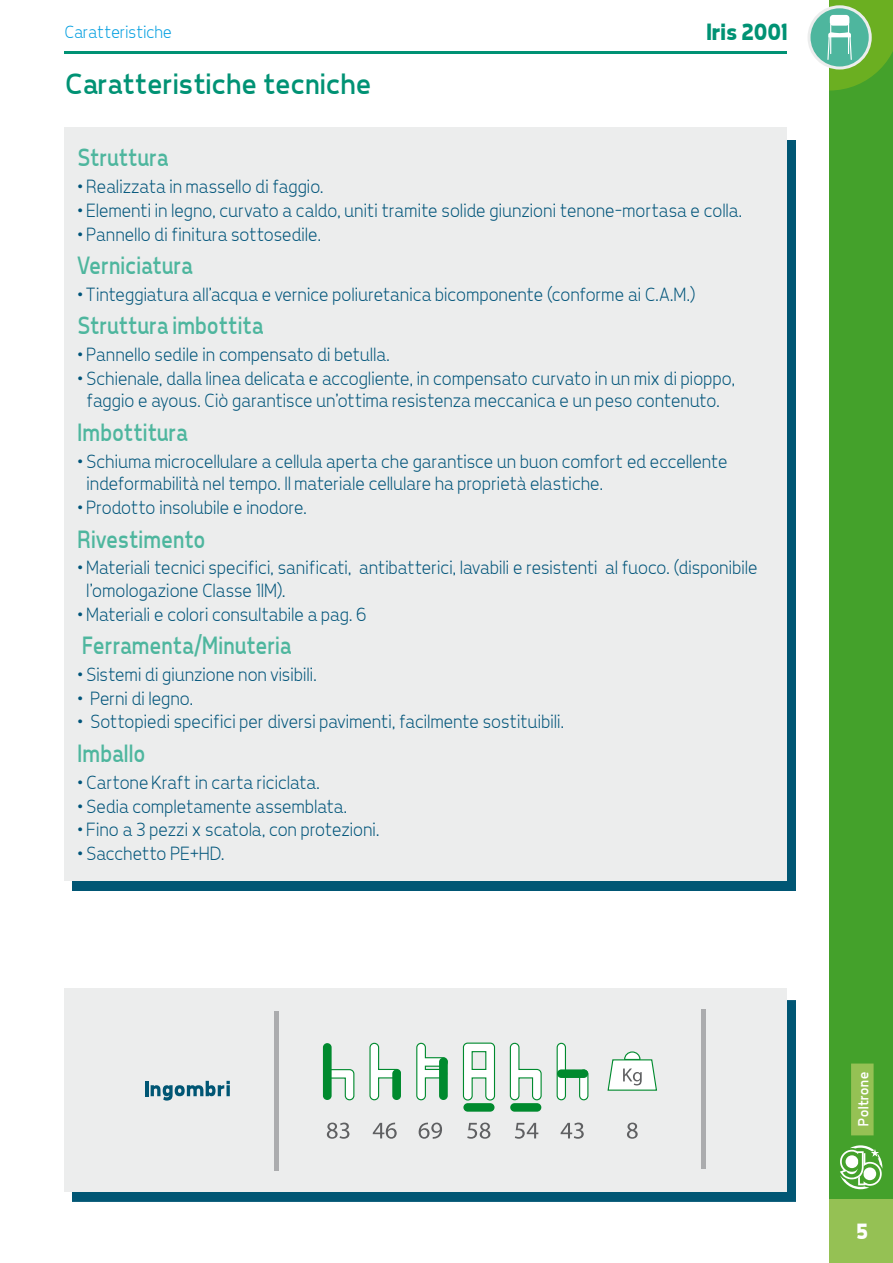
<style>
.page{position:relative;width:893px;height:1263px;background:#fff}
.page>*{position:absolute;margin:0;border:0;box-sizing:border-box;transform-origin:0 0}
.t1{font:30px "Tepeno Sans";color:#009274}
.t2{font:25.5px "Tepeno Sans";color:#4eb69e;scale:.9 1}
.t3{font:25.5px "Tepeno Sans";letter-spacing:.02em;color:#4eb69e;scale:.9 1}
.t4{font:700 24px "Tepeno Sans";letter-spacing:-.02em;color:#009274}
.t5{font:700 22.5px "Tepeno Sans";color:#fff}
.t6{font:300 19.5px/22.5px "Tepeno Sans";color:#00547a}
.t7{font:300 18px "Tepeno Sans";color:#009ee0}
.t8{font:15px "Tepeno Sans";letter-spacing:.015em;color:#fff}
</style>
<div class="page">
<hr style="left:64px;top:51px;width:723px;height:2px;background:#009274">
<div style="left:829px;top:0;width:64px;height:1263px;background:#44a12b"></div>
<div style="left:829px;top:1199px;width:64px;height:64px;background:#95c154"></div>
<svg style="left:840px;top:1145px;width:42px;height:44px"></svg>
<div style="left:72px;top:140px;width:723px;height:750px;background:#005674"></div>
<div style="left:64px;top:128px;width:723px;height:753px;background:#eceded"></div>
<div style="left:72px;top:1000px;width:723px;height:201px;background:#005674"></div>
<div style="left:64px;top:988px;width:723px;height:204px;background:#eceded"></div>
<svg style="left:324px;top:1069px;width:31px;height:32px"></svg>
<div style="left:323px;top:1043px;width:9px;height:57px;background:#008a2e;border-radius:4px"></div>
<div style="left:557px;top:1043px;width:8px;height:57px;background:#fff;border-radius:4px"></div>
<div style="left:557px;top:1043px;width:9px;height:57px;border:1px solid #008a2e;border-radius:4px"></div>
<div style="left:580px;top:1070px;width:8px;height:30px;background:#fff;border-radius:4px"></div>
<div style="left:579px;top:1069px;width:9px;height:31px;border:1px solid #008a2e;border-radius:4px"></div>
<div style="left:557px;top:1069px;width:31px;height:9px;background:#008a2e;border-radius:4px"></div>
<svg style="left:369px;top:1043px;width:32px;height:58px"></svg>
<div style="left:392px;top:1069px;width:9px;height:31px;background:#008a2e;border-radius:4px"></div>
<svg style="left:416px;top:1043px;width:32px;height:58px"></svg>
<div style="left:439px;top:1058px;width:9px;height:42px;background:#008a2e;border-radius:4px"></div>
<svg style="left:509px;top:1043px;width:33px;height:58px"></svg>
<div style="left:510px;top:1103px;width:31px;height:9px;background:#008a2e;border-radius:4px"></div>
<div style="left:463px;top:1103px;width:31px;height:9px;background:#008a2e;border-radius:4px"></div>
<svg style="left:462px;top:1043px;width:34px;height:58px"></svg>
<svg style="left:327px;top:1122px;width:22px;height:17px"></svg>
<svg style="left:373px;top:1122px;width:24px;height:17px"></svg>
<svg style="left:419px;top:1122px;width:23px;height:17px"></svg>
<svg style="left:467px;top:1122px;width:23px;height:17px"></svg>
<svg style="left:515px;top:1123px;width:23px;height:16px"></svg>
<svg style="left:561px;top:1122px;width:23px;height:17px"></svg>
<svg style="left:627px;top:1122px;width:11px;height:17px"></svg>
<svg style="left:607px;top:1051px;width:50px;height:40px"></svg>
<hr style="left:275px;top:1011px;width:4px;height:159px;background:#abacae">
<hr style="left:701px;top:1009px;width:4px;height:159px;background:#abacae">
<hr style="left:145px;top:1081px;width:3px;height:15px;background:#005674">
<svg style="left:151px;top:1081px;width:79px;height:19px"></svg>
<div style="left:809px;top:7px;width:61px;height:61px;background:#4eb69e;border-radius:50%"></div>
<div style="left:807px;top:5px;width:65px;height:65px;border:3px solid #eceded;border-radius:50%"></div>
<div style="left:851px;top:1063px;width:23px;height:72px;background:#95c154"></div>
<svg style="left:827px;top:0;width:66px;height:91px"></svg>
<p class="t7" style="left:64px;top:21px;width:109px">Caratteristiche</p>
<h1 class="t1" style="left:64px;top:66px;width:308px">Caratteristiche tecniche</h1>
<p class="t4" style="left:705px;top:18px;width:83px">Iris 2001</p>
<h2 class="t2" style="left:77px;top:143px;width:102px">Struttura</h2>
<p class="t6" style="left:77px;top:175px;width:248px">• Realizzata in massello di faggio.</p>
<p class="t6" style="left:77px;top:198px;width:666px">• Elementi in legno, curvato a caldo, uniti tramite solide giunzioni tenone-mortasa e colla.</p>
<p class="t6" style="left:77px;top:222px;width:245px">• Pannello di finitura sottosedile.</p>
<h2 class="t2" style="left:77px;top:250px;width:129px">Verniciatura</h2>
<p class="t6" style="left:77px;top:282px;width:620px">• Tinteggiatura all’acqua e vernice poliuretanica bicomponente (conforme ai C.A.M.)</p>
<h2 class="t2" style="left:77px;top:311px;width:207px">Struttura imbottita</h2>
<p class="t6" style="left:77px;top:343px;width:314px">• Pannello sedile in compensato di betulla.</p>
<p class="t6" style="left:77px;top:366px;width:659px;text-align:center">• Schienale, dalla linea delicata e accogliente, in compensato curvato in un mix di pioppo, faggio e ayous. Ciò garantisce un’ottima resistenza meccanica e un peso contenuto.</p>
<h2 class="t2" style="left:77px;top:417px;width:124px">Imbottitura</h2>
<p class="t6" style="left:86px;top:449px;width:643px;text-indent:-9px">• Schiuma microcellulare a cellula aperta che garantisce un buon comfort ed eccellente indeformabilità nel tempo. Il materiale cellulare ha proprietà elastiche.</p>
<p class="t6" style="left:77px;top:496px;width:231px">• Prodotto insolubile e inodore.</p>
<h2 class="t2" style="left:77px;top:524px;width:143px">Rivestimento</h2>
<p class="t6" style="left:86px;top:556px;width:673px;text-indent:-9px">• Materiali tecnici specifici, sanificati, antibatterici, lavabili e resistenti al fuoco. (disponibile l’omologazione Classe 1IM).</p>
<p class="t6" style="left:77px;top:602px;width:291px">• Materiali e colori consultabile a pag. 6</p>
<h2 class="t2" style="left:81px;top:630px;width:234px">Ferramenta/Minuteria</h2>
<p class="t6" style="left:77px;top:662px;width:241px">• Sistemi di giunzione non visibili.</p>
<p class="t6" style="left:77px;top:686px;width:117px">• Perni di legno.</p>
<p class="t6" style="left:77px;top:710px;width:488px">• Sottopiedi specifici per diversi pavimenti, facilmente sostituibili.</p>
<h2 class="t3" style="left:77px;top:738px;width:77px">Imballo</h2>
<p class="t6" style="left:77px;top:770px;width:244px">• Cartone Kraft in carta riciclata.</p>
<p class="t6" style="left:77px;top:794px;width:271px">• Sedia completamente assemblata.</p>
<p class="t6" style="left:77px;top:818px;width:303px">• Fino a 3 pezzi x scatola, con protezioni.</p>
<p class="t6" style="left:77px;top:842px;width:149px">• Sacchetto PE+HD.</p>
<p class="t8" style="left:854px;top:1127px;width:56px;rotate:-90deg">Poltrone</p>
<p class="t5" style="left:855px;top:1218px;width:14px">5</p>
</div>
